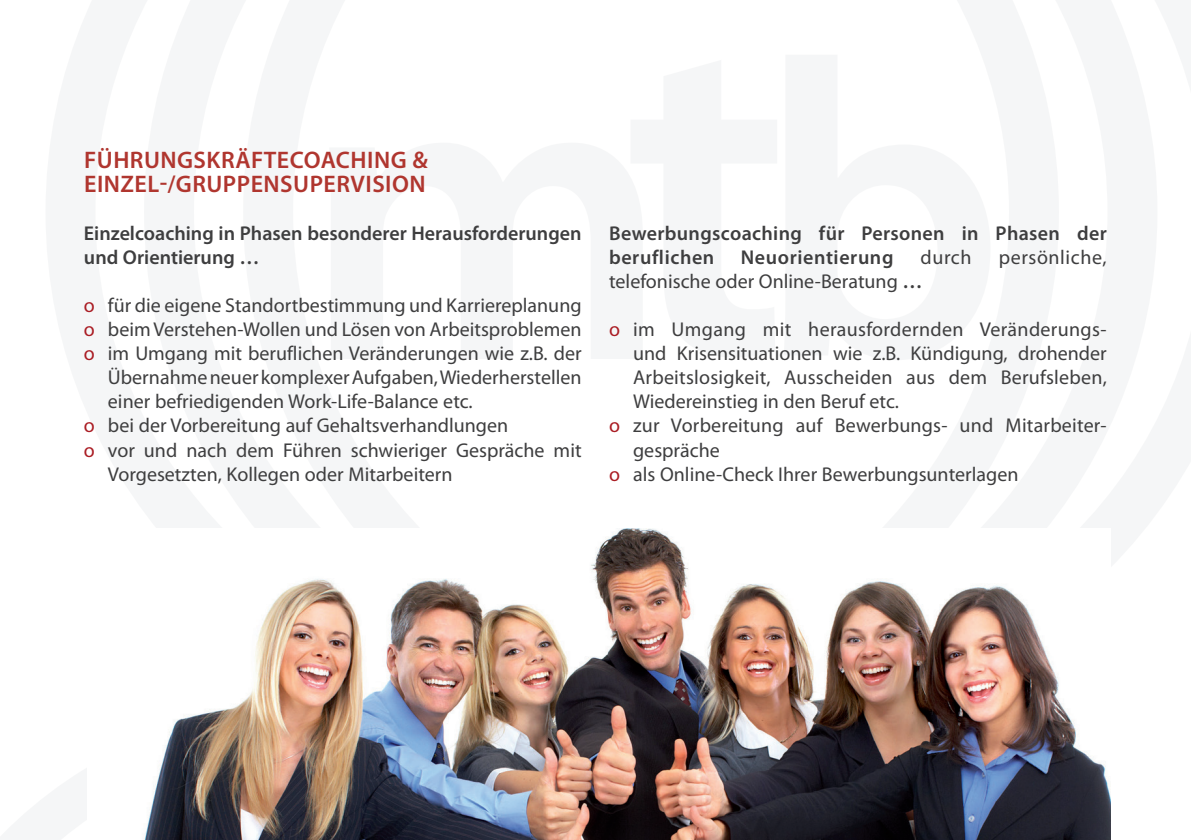
<style>
.page{position:relative;width:1191px;height:840px;background:#fff}
.page>*{position:absolute;margin:0;border:0;box-sizing:border-box;transform-origin:0 0}
.t1{font:600 24px/24px "Myriad Pro";letter-spacing:.02em;color:#b0362f}
.t2{font:20px "Myriad Pro";color:#3e3e3f}
.t3{font:600 20px/24px "Myriad Pro";letter-spacing:.005em;color:#3e3e3f}
.t4{font:600 20px "Myriad Pro";letter-spacing:.03em;color:#3e3e3f}
.t5{font:20px "Myriad Pro";letter-spacing:.03em;color:#3e3e3f}
.s1{color:#aa1d24}
.s2{font-weight:600}
</style>
<div class="page">
<img style="left:144px;top:528px;width:966px;height:311px">
<p class="t1" style="left:84px;top:147px;width:345px">Führungskräftecoaching &amp;<br>Einzel-/Gruppensupervision</p>
<p class="t3" style="left:84px;top:221px;width:499px">Einzelcoaching in Phasen besonderer Herausforderungen und Orientierung …</p>
<p class="t2" style="left:84px;top:293px;width:499px"><span class="s1">o</span> für die eigene Standortbestimmung und Karriereplanung</p>
<p class="t2" style="left:84px;top:317px;width:499px"><span class="s1">o</span> beim Verstehen-Wollen und Lösen von Arbeitsproblemen</p>
<p class="t2" style="left:84px;top:341px;width:499px"><span class="s1">o</span> im Umgang mit beruflichen Veränderungen wie z.B. der</p>
<p class="t2" style="left:108px;top:365px;width:475px">Übernahme neuer komplexer Aufgaben, Wiederherstellen</p>
<p class="t2" style="left:108px;top:389px;width:366px">einer befriedigenden Work-Life-Balance etc.</p>
<p class="t2" style="left:84px;top:413px;width:426px"><span class="s1">o</span> bei der Vorbereitung auf Gehaltsverhandlungen</p>
<p class="t2" style="left:84px;top:437px;width:499px"><span class="s1">o</span> vor und nach dem Führen schwieriger Gespräche mit</p>
<p class="t2" style="left:108px;top:461px;width:346px">Vorgesetzten, Kollegen oder Mitarbeitern</p>
<p class="t3" style="left:609px;top:221px;width:499px">Bewerbungscoaching für Personen in Phasen der beruflichen</p>
<p class="t4" style="left:741px;top:245px;width:154px">Neuorientierung</p>
<p class="t2" style="left:920px;top:245px;width:53px">durch</p>
<p class="t5" style="left:998px;top:245px;width:109px">persönliche,</p>
<p class="t2" style="left:609px;top:269px;width:315px">telefonische oder Online-Beratung <span class="s2">…</span></p>
<p class="t2" style="left:609px;top:317px;width:499px"><span class="s1">o</span> im Umgang mit herausfordernden Veränderungs-</p>
<p class="t2" style="left:633px;top:341px;width:475px">und Krisensituationen wie z.B. Kündigung, drohender</p>
<p class="t2" style="left:633px;top:365px;width:475px">Arbeitslosigkeit, Ausscheiden aus dem Berufsleben,</p>
<p class="t2" style="left:633px;top:389px;width:267px">Wiedereinstieg in den Beruf etc.</p>
<p class="t2" style="left:609px;top:413px;width:499px"><span class="s1">o</span> zur Vorbereitung auf Bewerbungs- und Mitarbeiter-</p>
<p class="t2" style="left:633px;top:437px;width:88px">gespräche</p>
<p class="t2" style="left:609px;top:461px;width:411px"><span class="s1">o</span> als Online-Check Ihrer Bewerbungsunterlagen</p>
</div>
